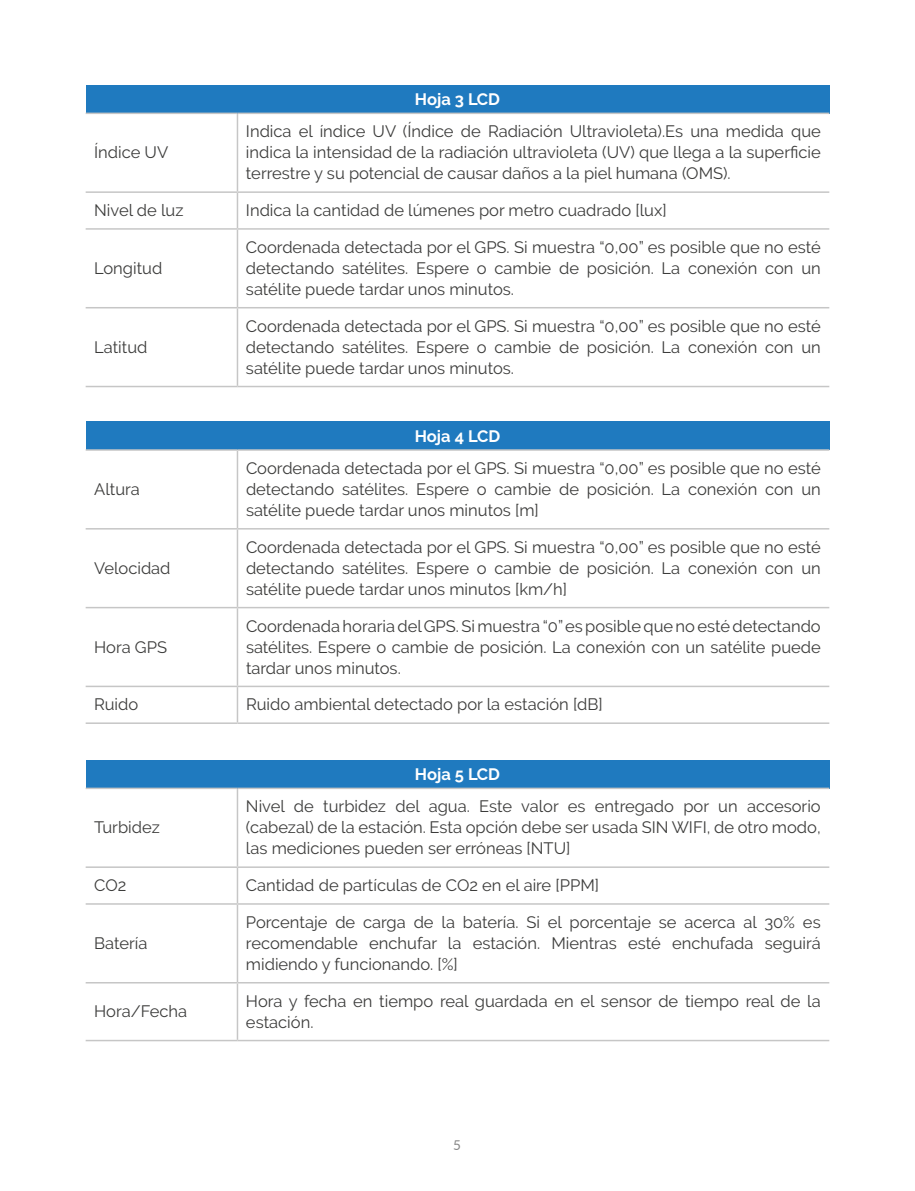
<style>
.page{position:relative;width:915px;height:1191px;background:#fff}
.page>*{position:absolute;margin:0;border:0;box-sizing:border-box;transform-origin:0 0}
.t1{font:16.5px/21px "Raleway";color:#3c3c3b;text-align:justify}
.t2{font:700 16.5px "Raleway";color:#fff}
.t3{font:13.5px "Lato";color:#878787}
</style>
<div class="page">
<div style="left:86px;top:85px;width:743px;height:28px;background:#1f7abf"></div>
<hr style="left:86px;top:113px;width:151px;height:1px;background:#c6c6c6">
<hr style="left:237px;top:113px;width:592px;height:1px;background:#c6c6c6">
<hr style="left:237px;top:114px;width:1px;height:77px;background:#c6c6c6">
<hr style="left:86px;top:191px;width:151px;height:2px;background:#c6c6c6">
<hr style="left:237px;top:191px;width:592px;height:2px;background:#c6c6c6">
<hr style="left:237px;top:193px;width:1px;height:35px;background:#c6c6c6">
<hr style="left:86px;top:228px;width:151px;height:2px;background:#c6c6c6">
<hr style="left:237px;top:228px;width:592px;height:2px;background:#c6c6c6">
<hr style="left:237px;top:230px;width:1px;height:77px;background:#c6c6c6">
<hr style="left:86px;top:307px;width:151px;height:1px;background:#c6c6c6">
<hr style="left:237px;top:307px;width:592px;height:1px;background:#c6c6c6">
<hr style="left:237px;top:308px;width:1px;height:78px;background:#c6c6c6">
<hr style="left:86px;top:386px;width:151px;height:1px;background:#c6c6c6">
<hr style="left:237px;top:386px;width:592px;height:1px;background:#c6c6c6">
<div style="left:86px;top:422px;width:743px;height:28px;background:#1f7abf"></div>
<hr style="left:86px;top:449px;width:151px;height:2px;background:#c6c6c6">
<hr style="left:237px;top:449px;width:592px;height:2px;background:#c6c6c6">
<hr style="left:237px;top:451px;width:1px;height:77px;background:#c6c6c6">
<hr style="left:86px;top:528px;width:151px;height:1px;background:#c6c6c6">
<hr style="left:237px;top:528px;width:592px;height:1px;background:#c6c6c6">
<hr style="left:237px;top:529px;width:1px;height:78px;background:#c6c6c6">
<hr style="left:86px;top:607px;width:151px;height:1px;background:#c6c6c6">
<hr style="left:237px;top:607px;width:592px;height:1px;background:#c6c6c6">
<hr style="left:237px;top:608px;width:1px;height:77px;background:#c6c6c6">
<hr style="left:86px;top:685px;width:151px;height:2px;background:#c6c6c6">
<hr style="left:237px;top:685px;width:592px;height:2px;background:#c6c6c6">
<hr style="left:237px;top:687px;width:1px;height:35px;background:#c6c6c6">
<hr style="left:86px;top:722px;width:151px;height:2px;background:#c6c6c6">
<hr style="left:237px;top:722px;width:592px;height:2px;background:#c6c6c6">
<div style="left:86px;top:760px;width:743px;height:28px;background:#1f7abf"></div>
<hr style="left:86px;top:787px;width:151px;height:2px;background:#c6c6c6">
<hr style="left:237px;top:787px;width:592px;height:2px;background:#c6c6c6">
<hr style="left:237px;top:789px;width:1px;height:77px;background:#c6c6c6">
<hr style="left:86px;top:866px;width:151px;height:2px;background:#c6c6c6">
<hr style="left:237px;top:866px;width:592px;height:2px;background:#c6c6c6">
<hr style="left:237px;top:868px;width:1px;height:35px;background:#c6c6c6">
<hr style="left:86px;top:903px;width:151px;height:1px;background:#c6c6c6">
<hr style="left:237px;top:903px;width:592px;height:1px;background:#c6c6c6">
<hr style="left:237px;top:904px;width:1px;height:78px;background:#c6c6c6">
<hr style="left:86px;top:982px;width:151px;height:1px;background:#c6c6c6">
<hr style="left:237px;top:982px;width:592px;height:1px;background:#c6c6c6">
<hr style="left:237px;top:983px;width:1px;height:56px;background:#c6c6c6">
<hr style="left:86px;top:1039px;width:151px;height:2px;background:#c6c6c6">
<hr style="left:237px;top:1039px;width:592px;height:2px;background:#c6c6c6">
<p class="t1" style="left:94px;top:142px;width:76px">Índice UV</p>
<p class="t2" style="left:415px;top:90px;width:87px">Hoja 3 LCD</p>
<p class="t1" style="left:246px;top:121px;width:576px">Indica el índice UV (Índice de Radiación Ultravioleta).Es una medida que indica la intensidad de la radiación ultravioleta (UV) que llega a la superficie terrestre y su potencial de causar daños a la piel humana (OMS).</p>
<p class="t1" style="left:94px;top:200px;width:91px">Nivel de luz</p>
<p class="t1" style="left:246px;top:200px;width:422px">Indica la cantidad de lúmenes por metro cuadrado [lux]</p>
<p class="t1" style="left:94px;top:257px;width:70px">Longitud</p>
<p class="t1" style="left:94px;top:336px;width:55px">Latitud</p>
<p class="t1" style="left:94px;top:479px;width:47px">Altura</p>
<p class="t1" style="left:94px;top:557px;width:78px">Velocidad</p>
<p class="t1" style="left:94px;top:636px;width:74px">Hora GPS</p>
<p class="t1" style="left:246px;top:236px;width:576px">Coordenada detectada por el GPS. Si muestra “0,00” es posible que no esté detectando satélites. Espere o cambie de posición. La conexión con un satélite puede tardar unos minutos.</p>
<p class="t1" style="left:246px;top:315px;width:576px">Coordenada detectada por el GPS. Si muestra “0,00” es posible que no esté detectando satélites. Espere o cambie de posición. La conexión con un satélite puede tardar unos minutos.</p>
<p class="t2" style="left:414px;top:426px;width:87px">Hoja 4 LCD</p>
<p class="t1" style="left:246px;top:458px;width:576px">Coordenada detectada por el GPS. Si muestra “0,00” es posible que no esté detectando satélites. Espere o cambie de posición. La conexión con un satélite puede tardar unos minutos [m]</p>
<p class="t1" style="left:246px;top:536px;width:576px">Coordenada detectada por el GPS. Si muestra “0,00” es posible que no esté detectando satélites. Espere o cambie de posición. La conexión con un satélite puede tardar unos minutos [km/h]</p>
<p class="t1" style="left:246px;top:615px;width:576px">Coordenada horaria del GPS. Si muestra “0” es posible que no esté detectando satélites. Espere o cambie de posición. La conexión con un satélite puede tardar unos minutos.</p>
<p class="t1" style="left:94px;top:694px;width:46px">Ruido</p>
<p class="t1" style="left:246px;top:694px;width:358px">Ruido ambiental detectado por la estación [dB]</p>
<p class="t1" style="left:94px;top:817px;width:67px">Turbidez</p>
<p class="t2" style="left:415px;top:764px;width:87px">Hoja 5 LCD</p>
<p class="t1" style="left:246px;top:796px;width:576px">Nivel de turbidez del agua. Este valor es entregado por un accesorio (cabezal) de la estación. Esta opción debe ser usada SIN WIFI, de otro modo, las mediciones pueden ser erróneas [NTU]</p>
<p class="t1" style="left:94px;top:875px;width:34px">CO2</p>
<p class="t1" style="left:246px;top:875px;width:354px">Cantidad de partículas de CO2 en el aire [PPM]</p>
<p class="t1" style="left:94px;top:932px;width:55px">Batería</p>
<p class="t1" style="left:246px;top:911px;width:576px">Porcentaje de carga de la batería. Si el porcentaje se acerca al 30% es recomendable enchufar la estación. Mientras esté enchufada seguirá midiendo y funcionando. [%]</p>
<p class="t1" style="left:94px;top:1001px;width:95px">Hora/Fecha</p>
<p class="t1" style="left:246px;top:990px;width:576px">Hora y fecha en tiempo real guardada en el sensor de tiempo real de la estación.</p>
<p class="t3" style="left:453px;top:1135px;width:9px">5</p>
</div>
